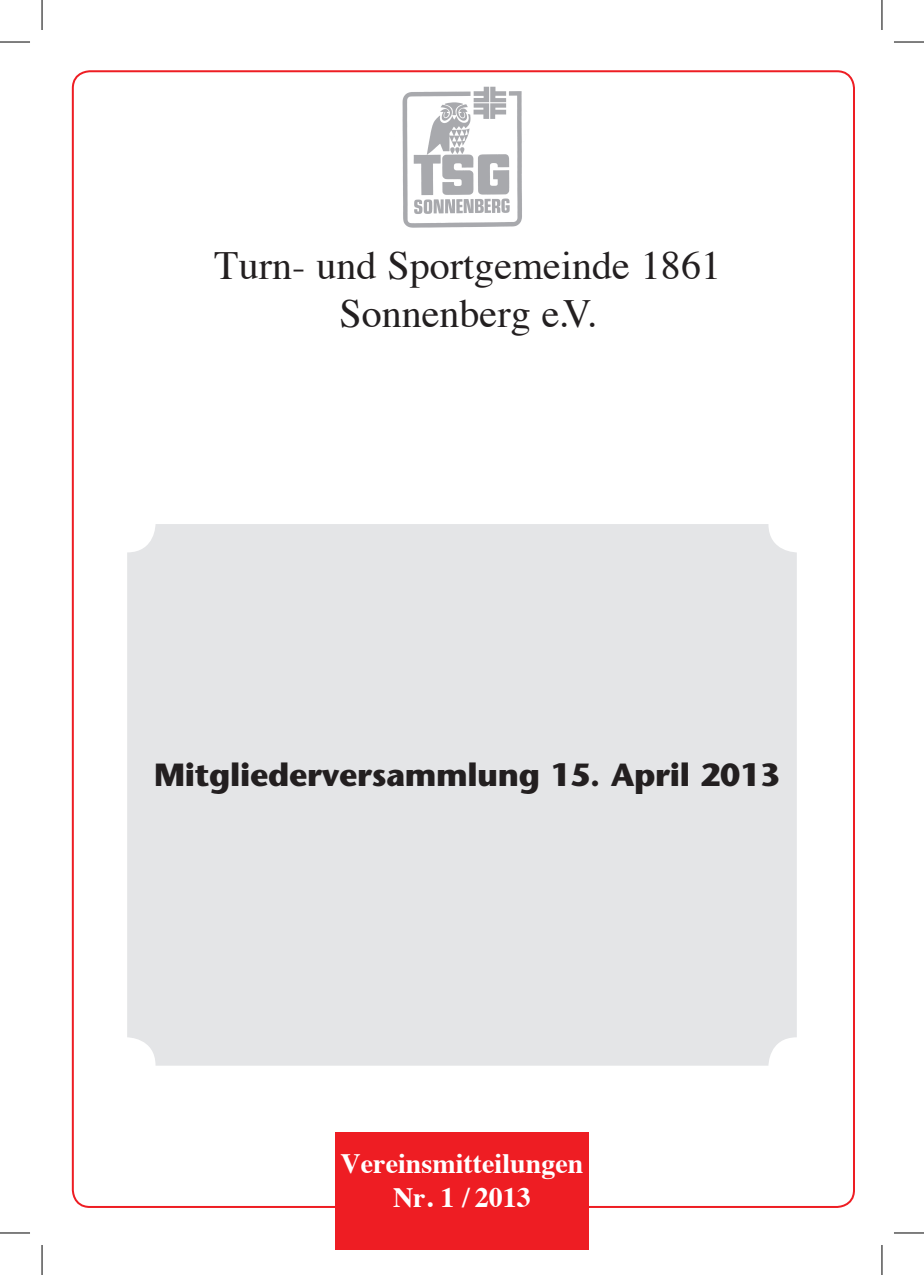
<style>
.page{position:relative;width:924px;height:1275px;background:#fff}
.page>*{position:absolute;margin:0;border:0;box-sizing:border-box;transform-origin:0 0}
.t1{font:40px/48px "Times";color:#231f20;text-align:center}
.t2{font:700 32px "Stone Sans";letter-spacing:-.01em;color:#231f20}
.t3{font:700 28px/34px "Times";color:#fff;text-align:center}
</style>
<div class="page">
<img style="left:402px;top:86px;width:120px;height:142px">
<div style="left:335px;top:1132px;width:253px;height:118px;background:#ee1d23"></div>
<div style="left:127px;top:524px;width:669px;height:541px;background:#e4e5e7;border-radius:28px"></div>
<hr style="left:0;top:42px;width:30px;height:1px;background:#000">
<hr style="left:893px;top:42px;width:30px;height:1px;background:#000">
<hr style="left:0;top:1232px;width:30px;height:1px;background:#000">
<hr style="left:893px;top:1232px;width:30px;height:1px;background:#000">
<hr style="left:42px;top:0;width:1px;height:30px;background:#000">
<hr style="left:42px;top:1245px;width:1px;height:30px;background:#000">
<hr style="left:881px;top:0;width:1px;height:30px;background:#000">
<hr style="left:881px;top:1245px;width:1px;height:30px;background:#000">
<p class="t1" style="left:214px;top:238px;width:508px">Turn- und Sportgemeinde 1861<br>Sonnenberg e.V.</p>
<p class="t2" style="left:154px;top:755px;width:627px">Mitgliederversammlung 15. April 2013</p>
<p class="t3" style="left:340px;top:1143px;width:244px">Vereinsmitteilungen<br>Nr. 1 / 2013</p>
</div>
